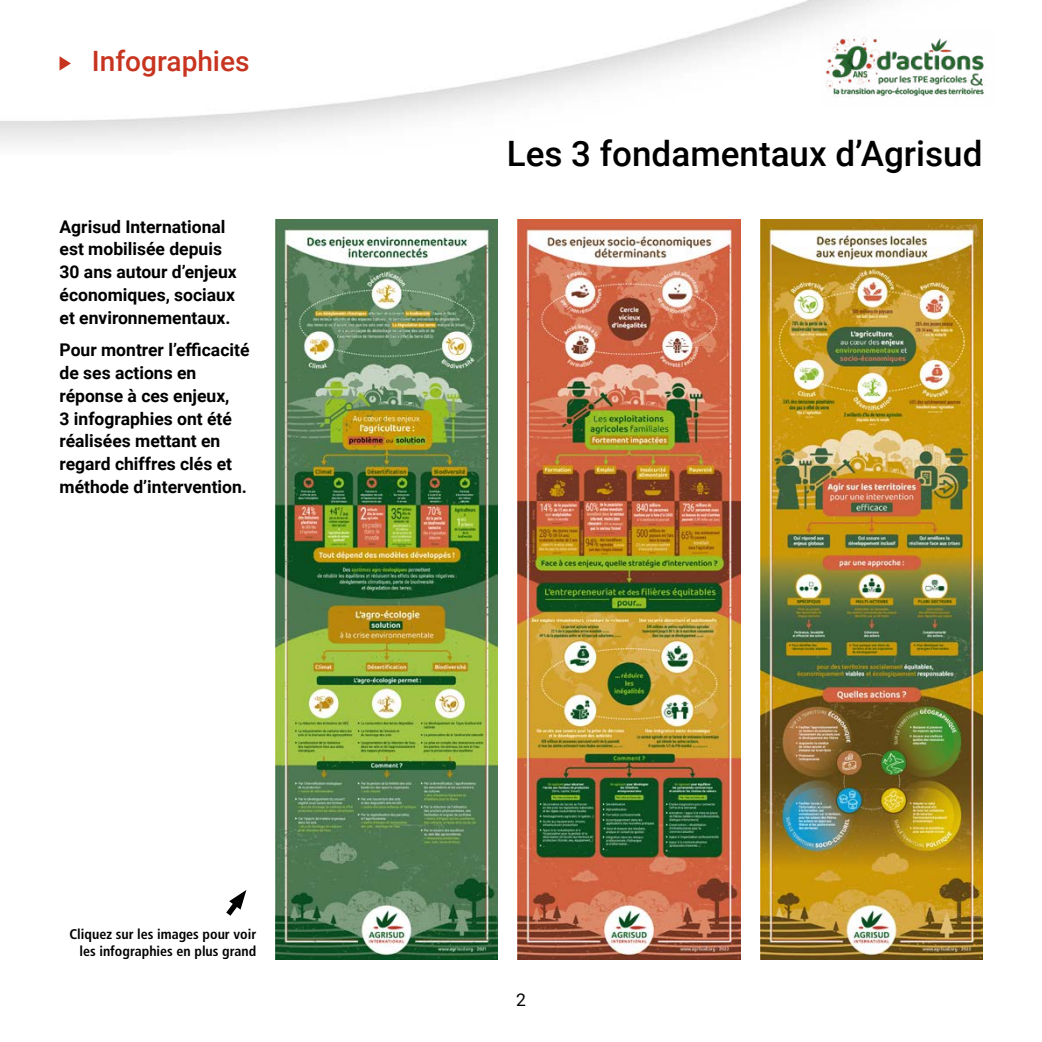
<style>
.page{position:relative;width:1042px;height:1042px;background:#fff}
.page>*{position:absolute;margin:0;border:0;box-sizing:border-box;transform-origin:0 0}
.t1{font:500 35px "Roboto";color:#000}
.t2{font:500 28px "Roboto";color:#c7341f}
.t3{font:700 17.5px/22.8px "Roboto";color:#000}
.t4{font:17.5px "Roboto";color:#000}
.t5{font:700 condensed 14px/16.8px "Frutiger LT Std";color:#000;text-align:right}
</style>
<div class="page">
<img style="left:820px;top:29px;width:167px;height:70px">
<svg style="left:60px;top:56px;width:11px;height:15px"></svg>
<img style="left:275px;top:220px;width:223px;height:740px">
<img style="left:518px;top:220px;width:222px;height:740px">
<img style="left:760px;top:220px;width:222px;height:740px">
<svg style="left:226px;top:890px;width:20px;height:26px"></svg>
<h2 class="t2" style="left:92px;top:41px;width:159px">Infographies</h2>
<p class="t3" style="left:60px;top:214px;width:179px">Agrisud International est mobilisée depuis<br>30 ans autour d’enjeux économiques, sociaux et environnementaux.</p>
<p class="t3" style="left:60px;top:338px;width:191px">Pour montrer l’efficacité de ses actions en réponse à ces enjeux,<br>3 infographies ont été réalisées mettant en regard chiffres clés et méthode d’intervention.</p>
<p class="t5" style="left:70px;top:926px;width:188px">Cliquez sur les images pour voir les infographies en plus grand</p>
<h1 class="t1" style="left:507px;top:129px;width:477px">Les 3 fondamentaux d’Agrisud</h1>
<p class="t4" style="left:516px;top:987px;width:11px">2</p>
</div>
